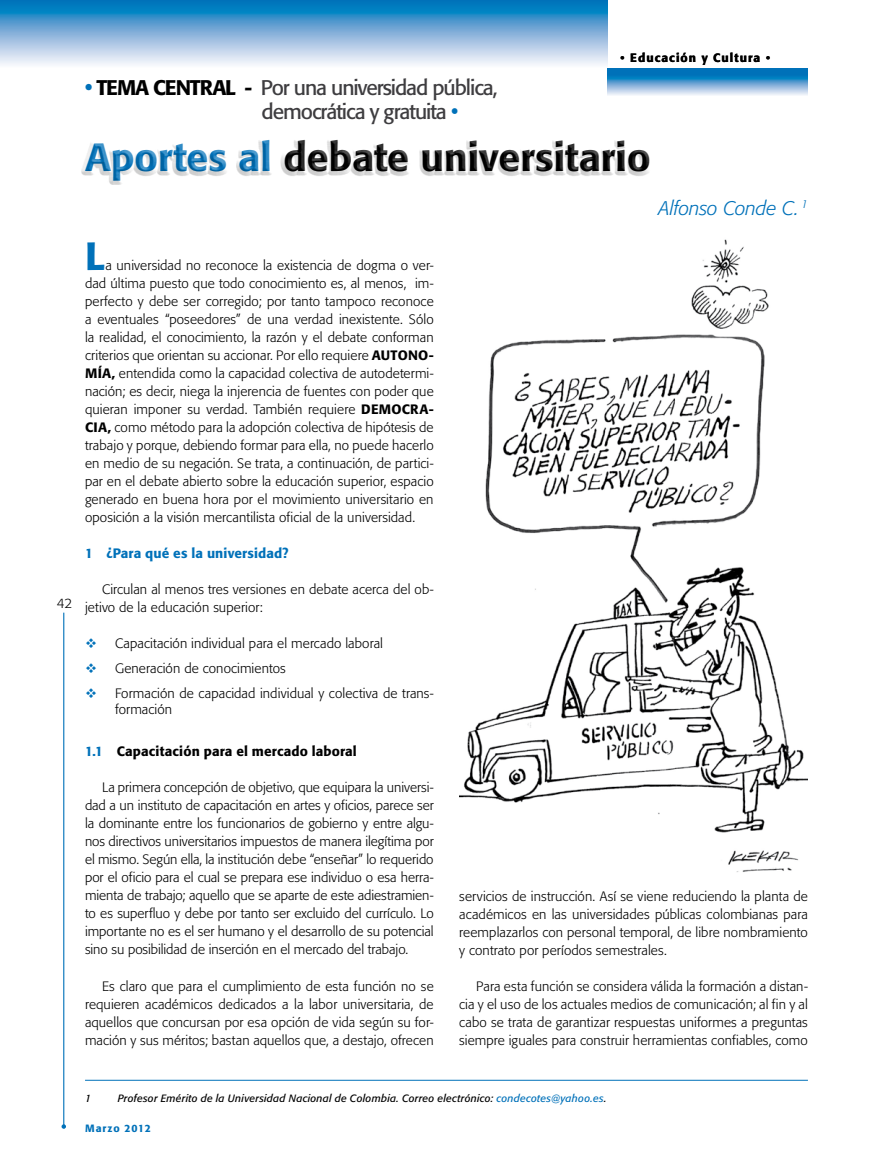
<style>
.page{position:relative;width:893px;height:1170px;background:#fff}
.page>*{position:absolute;margin:0;border:0;box-sizing:border-box;transform-origin:0 0}
.t1{font:500 39px "Formata";color:#000}
.t2{font:500 39px "Formata";color:#0071b9}
.t3{font:21px/24px "Formata";letter-spacing:-.05em;color:#3e3d40}
.t4{font:italic 300 19.5px "Formata";letter-spacing:-.01em;color:#0071b9}
.t5{font:300 13.5px/18px "Formata";letter-spacing:.005em;color:#000;text-align:justify}
.t6{font:500 13.5px "Formata";letter-spacing:.01em;color:#000}
.t7{font:500 13.5px "Formata";letter-spacing:.01em;color:#0071b9}
.t8{font:500 12px "Formata";letter-spacing:.085em;color:#000}
.t9{font:italic 10.5px "Formata";letter-spacing:.02em;color:#000}
.t10{font:500 10.5px "Formata";letter-spacing:.09em;color:#0071b9}
.s1{font-weight:500;font-size:22.5px;color:#0071b9}
.s2{font-weight:500;color:#000}
.s3{font-size:22.5px;color:#0071b9}
.s4{color:#0071b9}
.s5{font-weight:500}
</style>
<div class="page">
<hr style="left:63px;top:612px;width:1px;height:514px;background:#0071b9">
<svg style="left:62px;top:1124px;width:4px;height:4px"></svg>
<svg style="left:0;top:0;width:608px;height:65px;background:#77b0d9"></svg>
<svg style="left:608px;top:68px;width:200px;height:27px;background:#579fd0"></svg>
<div style="left:81px;top:139px;width:570px;height:46px;background:#000;opacity:.2"></div>
<hr style="left:85px;top:1079px;width:723px;height:1px;background:#0071b9">
<img style="left:459px;top:239px;width:349px;height:633px">
<p class="t5" style="left:57px;top:594px;width:17px">42</p>
<p class="t8" style="left:620px;top:50px;width:151px">• Educación y Cultura •</p>
<h2 class="t3" style="left:262px;top:76px;width:238px;text-indent:-176px"><span class="s1">•</span> <span class="s2">TEMA CENTRAL -</span> Por una universidad pública, democrática y gratuita <span class="s3">•</span></h2>
<h1 class="t1" style="left:85px;top:134px;width:567px"><span class="s4">Aportes al</span> debate universitario</h1>
<h3 class="t4" style="left:659px;top:196px;width:151px">Alfonso Conde C. <sup>1</sup></h3>
<h1 class="t2" style="left:85px;top:232px;width:22px">L</h1>
<p class="t5" style="left:85px;top:256px;width:350px;text-indent:20px">a universidad no reconoce la existencia de dogma o ver&shy;dad última puesto que todo conocimiento es, al menos, im&shy;perfecto y debe ser corregido; por tanto tampoco reconoce a eventuales “poseedores” de una verdad inexistente. Sólo la realidad, el conocimiento, la razón y el debate conforman criterios que orientan su accionar. Por ello requiere <span class="s5">AUTONO-MÍA,</span> entendida como la capacidad colectiva de autodetermi&shy;nación; es decir, niega la injerencia de fuentes con poder que quieran imponer su verdad. También requiere <span class="s5">DEMOCRA-CIA,</span> como método para la adopción colectiva de hipótesis de trabajo y porque, debiendo formar para ella, no puede hacerlo en medio de su negación. Se trata, a continuación, de partici&shy;par en el debate abierto sobre la educación superior, espacio generado en buena hora por el movimiento universitario en oposición a la visión mercantilista oficial de la universidad.</p>
<p class="t7" style="left:85px;top:545px;width:205px">1 ¿Para qué es la universidad?</p>
<p class="t5" style="left:85px;top:580px;width:350px;text-indent:17px">Circulan al menos tres versiones en debate acerca del ob&shy;jetivo de la educación superior:</p>
<p class="t5" style="left:85px;top:634px;width:299px"><span class="s4">❖</span> Capacitación individual para el mercado laboral</p>
<p class="t5" style="left:85px;top:659px;width:202px"><span class="s4">❖</span> Generación de conocimientos</p>
<p class="t5" style="left:115px;top:685px;width:320px;line-height:16.2px;text-indent:-30px"><span class="s4">❖</span> Formación de capacidad individual y colectiva de trans&shy;formación</p>
<p class="t6" style="left:85px;top:743px;width:273px"><span class="s4">1.1</span> Capacitación para el mercado laboral</p>
<p class="t5" style="left:85px;top:778px;width:350px;text-indent:17px">La primera concepción de objetivo, que equipara la universi&shy;dad a un instituto de capacitación en artes y oficios, parece ser la dominante entre los funcionarios de gobierno y entre algu&shy;nos directivos universitarios impuestos de manera ilegítima por el mismo. Según ella, la institución debe “enseñar” lo requerido por el oficio para el cual se prepara ese individuo o esa herra&shy;mienta de trabajo; aquello que se aparte de este adiestramien&shy;to es superfluo y debe por tanto ser excluido del currículo. Lo importante no es el ser humano y el desarrollo de su potencial sino su posibilidad de inserción en el mercado del trabajo.</p>
<p class="t5" style="left:85px;top:976px;width:350px;text-indent:17px">Es claro que para el cumplimiento de esta función no se requieren académicos dedicados a la labor universitaria, de aquellos que concursan por esa opción de vida según su for&shy;mación y sus méritos; bastan aquellos que, a destajo, ofrecen</p>
<p class="t5" style="left:459px;top:886px;width:350px">servicios de instrucción. Así se viene reduciendo la planta de académicos en las universidades públicas colombianas para reemplazarlos con personal temporal, de libre nombramiento y contrato por períodos semestrales.</p>
<p class="t5" style="left:459px;top:976px;width:350px;text-indent:17px">Para esta función se considera válida la formación a distan&shy;cia y el uso de los actuales medios de comunicación; al fin y al cabo se trata de garantizar respuestas uniformes a preguntas siempre iguales para construir herramientas confiables, como</p>
<p class="t9" style="left:85px;top:1091px;width:8px">1</p>
<p class="t9" style="left:118px;top:1091px;width:490px">Profesor Emérito de la Universidad Nacional de Colombia. Correo electrónico: <span class="s4">condecotes@yahoo.es</span>.</p>
<p class="t10" style="left:85px;top:1121px;width:67px">Marzo 2012</p>
</div>
